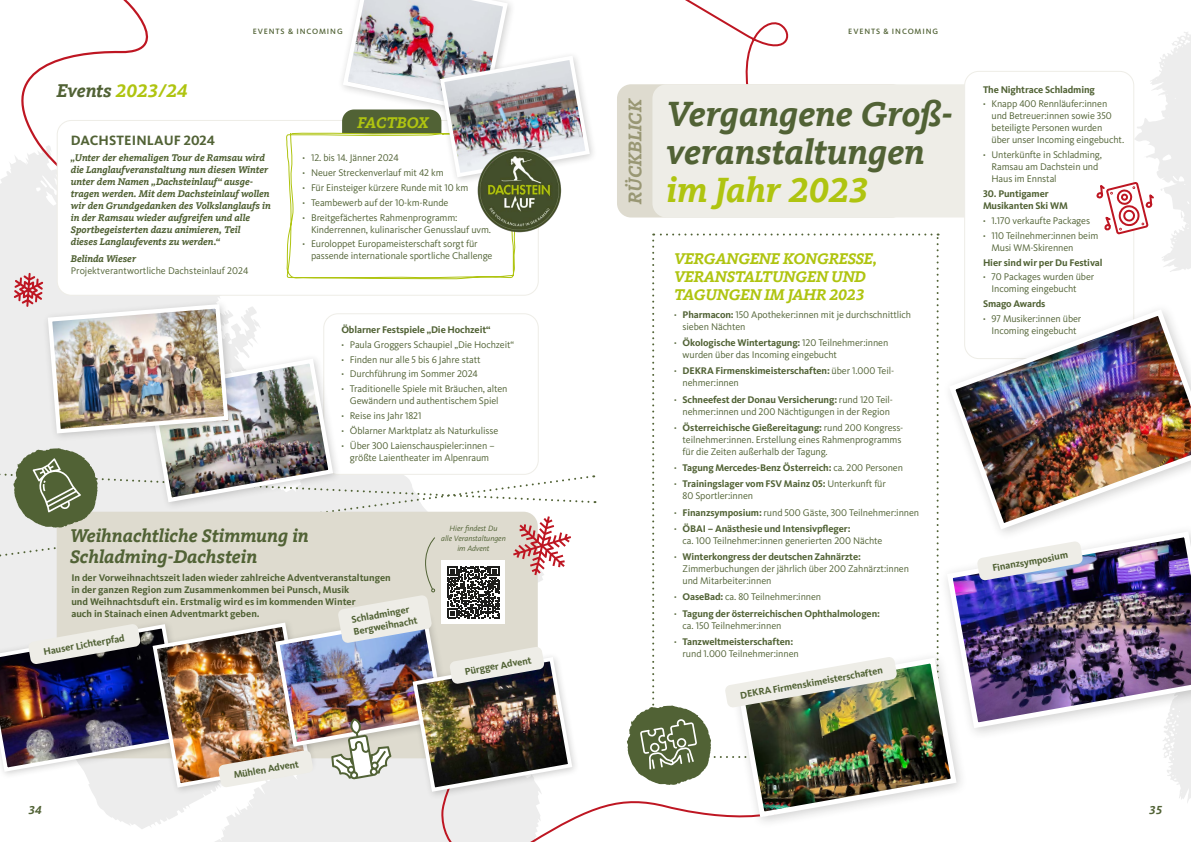
<style>
.page{position:relative;width:1191px;height:842px;background:#fff}
.page>*{position:absolute;margin:0;border:0;box-sizing:border-box;transform-origin:0 0}
.t1{font:italic 700 36px/38px "Kievit Slab Offc";color:#516235}
.t2{font:italic 700 36px "Kievit Slab Offc";color:#afc410}
.t3{font:italic 700 19px/21px "Kievit Slab Offc";color:#516235}
.t4{font:italic 700 19px "Kievit Slab Offc";color:#afc410}
.t5{font:italic 700 19px "Kievit Slab Offc";color:#999774}
.t6{font:italic 700 16px/18px "Kievit Slab Offc";letter-spacing:-.01em;color:#afc410}
.t7{font:700 14px "Kievit Pro";letter-spacing:.01em;color:#516235}
.t8{font:italic 700 12px "Kievit Slab Offc";color:#516235}
.t9{font:10px/14.8px "Kievit Pro";letter-spacing:-.01em;color:#516235}
.t10{font:700 10px/12px "Kievit Pro";letter-spacing:-.01em;color:#516235}
.t11{font:italic 700 10px/12px "Kievit Slab Offc";color:#516235}
.t12{font:italic 8px/10px "Kievit Pro";color:#516235;text-align:center}
.t13{font:500 8px "Kievit Pro";letter-spacing:.11em;color:#516235}
.s1{color:#516235}
.s2{font-weight:700}
.s3{font-weight:400}
</style>
<div class="page">
<svg style="left:1163px;top:741px;width:28px;height:62px"></svg>
<img style="left:959px;top:306px;width:232px;height:217px">
<div style="left:939px;top:523px;width:252px;height:218px;background:#1d1d1b;opacity:.21"></div>
<img style="left:959px;top:529px;width:232px;height:202px">
<svg style="left:977px;top:541px;width:106px;height:40px"></svg>
<img style="left:0;top:0;width:959px;height:842px">
<img style="left:1094px;top:32px;width:97px;height:397px">
<p class="t13" style="left:253px;top:27px;width:91px">EVENTS &amp; INCOMING</p>
<p class="t13" style="left:848px;top:27px;width:91px">EVENTS &amp; INCOMING</p>
<h2 class="t4" style="left:57px;top:80px;width:133px"><span class="s1">Events</span> 2023/24</h2>
<h3 class="t7" style="left:71px;top:132px;width:146px">DACHSTEINLAUF 2024</h3>
<p class="t11" style="left:71px;top:152px;width:201px">„Unter der ehemaligen Tour de Ramsau wird die Langlaufveranstaltung nun diesen Winter unter dem Namen „Dachsteinlauf“ ausge&shy;tragen werden. Mit dem Dachsteinlauf wollen wir den Grundgedanken des Volkslanglaufs in in der Ramsau wieder aufgreifen und alle Sportbegeisterten dazu animieren, Teil<br>dieses Langlaufevents zu werden.“</p>
<p class="t11" style="left:71px;top:252px;width:67px">Belinda Wieser</p>
<p class="t9" style="left:71px;top:263px;width:179px">Projektverantwortliche Dachsteinlauf 2024</p>
<h3 class="t6" style="left:357px;top:114px;width:73px">FACTBOX</h3>
<p class="t9" style="left:302px;top:150px;width:167px"><span class="s2">·</span> 12. bis 14. Jänner 2024<br><span class="s2">·</span> Neuer Streckenverlauf mit 42 km<br><span class="s2">·</span> Für Einsteiger kürzere Runde mit 10 km <span class="s2">·</span> Teambewerb auf der 10-km-Runde<br><span class="s2">·</span> Breitgefächertes Rahmenprogramm:</p>
<p class="t9" style="left:302px;top:222px;width:190px;text-indent:8px">Kinderrennen, kulinarischer Genusslauf uvm. <span class="s2">·</span> Euroloppet Europameisterschaft sorgt für</p>
<p class="t9" style="left:311px;top:249px;width:183px">passende internationale sportliche Challenge</p>
<p class="t9" style="left:341px;top:322px;width:174px"><span class="s2">Öblarner Festspiele „Die Hochzeit“<br>·</span> Paula Groggers Schaupiel „Die Hochzeit“ <span class="s2">·</span> Finden nur alle 5 bis 6 Jahre statt<br><span class="s2">·</span> Durchführung im Sommer 2024<br><span class="s2">·</span> Traditionelle Spiele mit Bräuchen, alten</p>
<p class="t9" style="left:341px;top:393px;width:159px;text-indent:8px">Gewändern und authentischem Spiel <span class="s2">·</span> Reise ins Jahr 1821<br><span class="s2">·</span> Öblarner Marktplatz als Naturkulisse <span class="s2">·</span> Über 300 Laienschauspieler:innen –</p>
<p class="t9" style="left:350px;top:450px;width:141px">größte Laientheater im Alpenraum</p>
<h2 class="t3" style="left:70px;top:525px;width:240px">Weihnachtliche Stimmung in<br>Schladming-Dachstein</h2>
<p class="t10" style="left:71px;top:571px;width:321px">In der Vorweihnachtszeit laden wieder zahlreiche Adventveranstaltungen in der ganzen Region zum Zusammenkommen bei Punsch, Musik<br>und Weihnachtsduft ein. Erstmalig wird es im kommenden Winter<br>auch in Stainach einen Adventmarkt geben.</p>
<p class="t10" style="left:350px;top:613px;width:66px;rotate:-10deg">Schladminger<br>Bergweihnacht</p>
<p class="t10" style="left:43px;top:646px;width:84px;rotate:-10deg">Hauser Lichterpfad</p>
<p class="t12" style="left:441px;top:523px;width:66px">Hier findest Du<br>alle Veranstaltungen im Advent</p>
<p class="t10" style="left:464px;top:666px;width:69px;rotate:-10deg">Pürgger Advent</p>
<p class="t10" style="left:233px;top:769px;width:67px;rotate:-10deg">Mühlen Advent</p>
<h2 class="t5" style="left:623px;top:204px;width:107px;rotate:-90deg">RÜCKBLICK</h2>
<h1 class="t1" style="left:666px;top:95px;width:288px">Vergangene Groß&shy;veranstaltungen</h1>
<h1 class="t2" style="left:666px;top:168px;width:204px">im Jahr 2023</h1>
<h3 class="t6" style="left:674px;top:250px;width:205px">VERGANGENE KONGRESSE,<br>VERANSTALTUNGEN UND<br>TAGUNGEN IM JAHR 2023</h3>
<p class="t9" style="left:682px;top:308px;width:230px;line-height:12px;text-indent:-8px"><span class="s2">· Pharmacon:</span> 150 Apotheker:innen mit je durchschnittlich sieben Nächten</p>
<p class="t9" style="left:682px;top:337px;width:207px;line-height:12px;text-indent:-8px"><span class="s2">· Ökologische Wintertagung:</span> 120 Teilnehmer:innen wurden über das Incoming eingebucht</p>
<p class="t10" style="left:682px;top:365px;width:212px;text-indent:-8px">· DEKRA Firmenskimeisterschaften: <span class="s3">über 1.000 Teil&shy;nehmer:innen</span></p>
<p class="t9" style="left:674px;top:393px;width:219px;line-height:12px;text-align:right"><span class="s2">· Schneefest der Donau Versicherung:</span> rund 120 Teil&shy;nehmer:innen und 200 Nächtigungen in der Region</p>
<p class="t9" style="left:682px;top:421px;width:221px;line-height:12px;text-align:justify;text-indent:-8px"><span class="s2">· Österreichische Gießereitagung:</span> rund 200 Kongress&shy;teilnehmer:innen. Erstellung eines Rahmenprogramms für die Zeiten außerhalb der Tagung.</p>
<p class="t10" style="left:674px;top:460px;width:230px;line-height:16.2px">· Tagung Mercedes-Benz Österreich: <span class="s3">ca. 200 Personen </span>· Trainingslager vom FSV Mainz 05: <span class="s3">Unterkunft für</span></p>
<p class="t10" style="left:674px;top:488px;width:247px;line-height:16.2px;text-indent:8px"><span class="s3">80 Sportler:innen<br></span>· Finanzsymposium: <span class="s3">rund 500 Gäste, 300 Teilnehmer:innen </span>· ÖBAI – Anästhesie und Intensivpfleger:</p>
<p class="t9" style="left:682px;top:533px;width:201px">ca. 100 Teilnehmer:innen generierten 200 Nächte</p>
<p class="t10" style="left:674px;top:551px;width:188px">· Winterkongress der deutschen Zahnärzte:</p>
<p class="t9" style="left:682px;top:563px;width:228px;line-height:12px">Zimmerbuchungen der jährlich über 200 Zahnärzt:innen und Mitarbeiter:innen</p>
<p class="t10" style="left:674px;top:589px;width:207px;line-height:16.2px">· OaseBad: <span class="s3">ca. 80 Teilnehmer:innen<br></span>· Tagung der österreichischen Ophthalmologen:</p>
<p class="t9" style="left:682px;top:618px;width:100px">ca. 150 Teilnehmer:innen</p>
<p class="t10" style="left:674px;top:635px;width:121px">· Tanzweltmeisterschaften:</p>
<p class="t9" style="left:682px;top:646px;width:118px">rund 1.000 Teilnehmer:innen</p>
<p class="t10" style="left:739px;top:689px;width:146px;rotate:-10deg">DEKRA Firmenskimeisterschaften</p>
<p class="t9" style="left:983px;top:82px;width:126px"><span class="s2">The Nightrace Schladming<br>·</span> Knapp 400 Rennläufer:innen</p>
<p class="t9" style="left:991px;top:110px;width:134px;line-height:12px">und Betreuer:innen sowie 350 beteiligte Personen wurden<br>über unser Incoming eingebucht.</p>
<p class="t9" style="left:991px;top:149px;width:112px;line-height:12px;text-indent:-8px"><span class="s2">·</span> Unterkünfte in Schladming,<br>Ramsau am Dachstein und<br>Haus im Ennstal</p>
<p class="t10" style="left:983px;top:188px;width:86px">30. Puntigamer<br>Musikanten Ski WM</p>
<p class="t9" style="left:983px;top:213px;width:117px"><span class="s2">·</span> 1.170 verkaufte Packages<br><span class="s2">·</span> 110 Teilnehmer:innen beim</p>
<p class="t9" style="left:991px;top:240px;width:84px">Musi WM-Skirennen</p>
<p class="t10" style="left:983px;top:255px;width:121px;line-height:14.8px">Hier sind wir per Du Festival · <span class="s3">70 Packages wurden über</span></p>
<p class="t9" style="left:991px;top:282px;width:87px">Incoming eingebucht</p>
<p class="t9" style="left:983px;top:296px;width:100px"><span class="s2">Smago Awards<br>·</span> 97 Musiker:innen über</p>
<p class="t9" style="left:991px;top:323px;width:87px">Incoming eingebucht</p>
<p class="t10" style="left:991px;top:562px;width:78px;rotate:-10deg">Finanzsymposium</p>
<p class="t8" style="left:28px;top:802px;width:15px">34</p>
<p class="t8" style="left:1149px;top:802px;width:15px">35</p>
</div>
